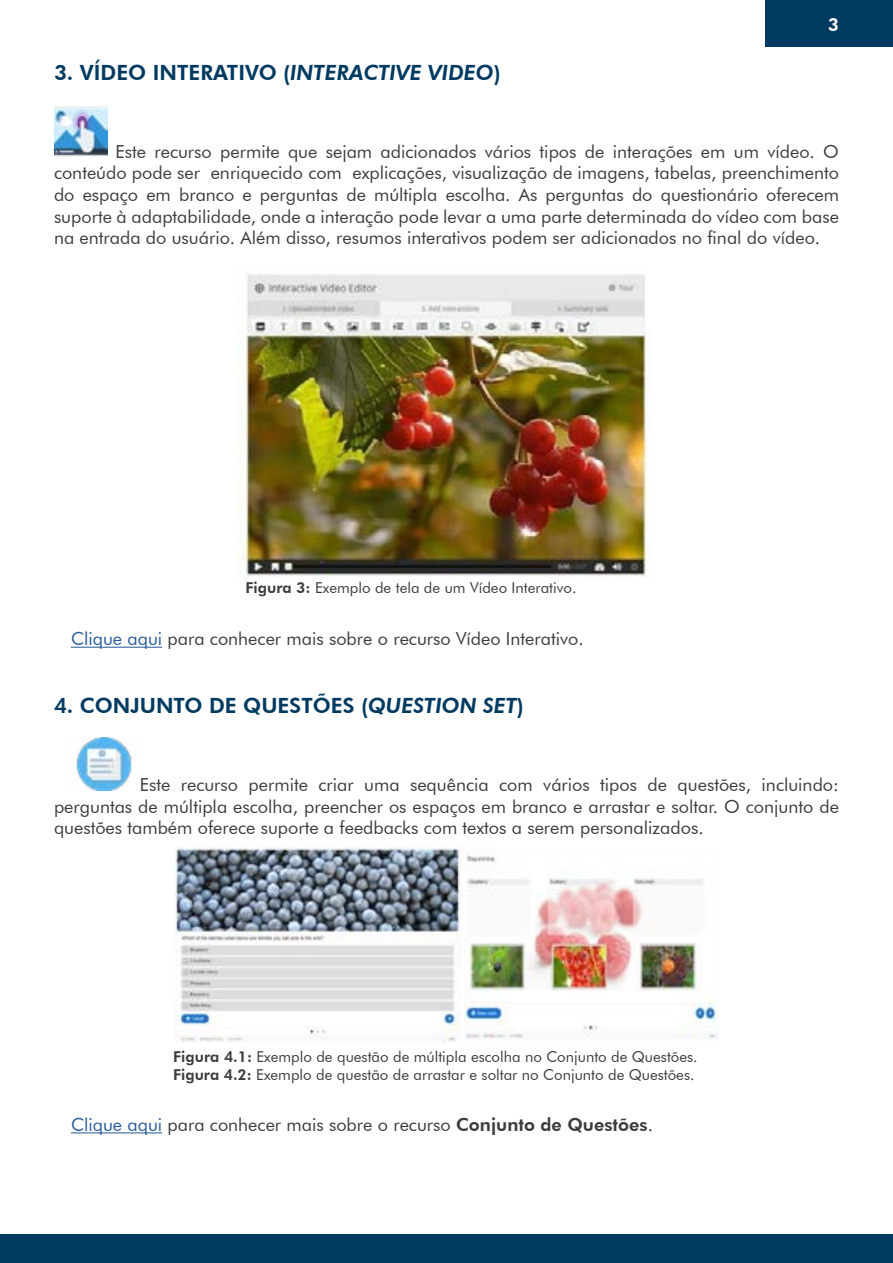
<style>
.page{position:relative;width:893px;height:1263px;background:#fff}
.page>*{position:absolute;margin:0;border:0;box-sizing:border-box;transform-origin:0 0}
.t1{font:800 21px "Futura BT";color:#003a61}
.t2{font:18px/21.6px "Futura BT";color:#3c3c3b;text-align:justify}
.t3{font:800 18px "Futura BT";color:#fff}
.t4{font:15px/18px "Futura BT";color:#3c3c3b}
.s1{font-style:italic}
.s2{font-weight:800}
.s3{color:#275b9b}
</style>
<div class="page">
<div style="left:0;top:1234px;width:893px;height:29px;background:#003a61"></div>
<div style="left:765px;top:0;width:128px;height:46px;background:#003a61"></div>
<hr style="left:71px;top:647px;width:91px;height:1px;background:#275b9b">
<hr style="left:71px;top:1132px;width:91px;height:1px;background:#275b9b">
<img style="left:54px;top:106px;width:53px;height:51px">
<img style="left:237px;top:274px;width:411px;height:304px">
<img style="left:76px;top:738px;width:56px;height:53px">
<img style="left:175px;top:846px;width:543px;height:196px">
<p class="t1" style="left:54px;top:60px;width:448px">3. VÍDEO INTERATIVO (<span class="s1">INTERACTIVE VIDEO</span>)</p>
<p class="t3" style="left:828px;top:14px;width:13px">3</p>
<p class="t2" style="left:54px;top:140px;width:786px;text-indent:61px">Este recurso permite que sejam adicionados vários tipos de interações em um vídeo. O conteúdo pode ser enriquecido com explicações, visualização de imagens, tabelas, preenchimento do espaço em branco e perguntas de múltipla escolha. As perguntas do questionário oferecem suporte à adaptabilidade, onde a interação pode levar a uma parte determinada do vídeo com base na entrada do usuário. Além disso, resumos interativos podem ser adicionados no final do vídeo.</p>
<p class="t4" style="left:246px;top:578px;width:332px"><span class="s2">Figura 3:</span> Exemplo de tela de um Vídeo Interativo.</p>
<p class="t2" style="left:71px;top:628px;width:514px"><span class="s3">Clique aqui</span> para conhecer mais sobre o recurso Vídeo Interativo.</p>
<p class="t1" style="left:54px;top:693px;width:471px">4. CONJUNTO DE QUESTÕES (<span class="s1">QUESTION SET</span>)</p>
<p class="t2" style="left:54px;top:773px;width:786px;text-indent:86px">Este recurso permite criar uma sequência com vários tipos de questões, incluindo: perguntas de múltipla escolha, preencher os espaços em branco e arrastar e soltar. O conjunto de questões também oferece suporte a feedbacks com textos a serem personalizados.</p>
<p class="t4" style="left:173px;top:1047px;width:526px"><span class="s2">Figura 4.1:</span> Exemplo de questão de múltipla escolha no Conjunto de Questões.<br><span class="s2">Figura 4.2:</span> Exemplo de questão de arrastar e soltar no Conjunto de Questões.</p>
<p class="t2" style="left:71px;top:1113px;width:583px"><span class="s3">Clique aqui</span> para conhecer mais sobre o recurso <span class="s2">Conjunto de Questões</span>.</p>
</div>
